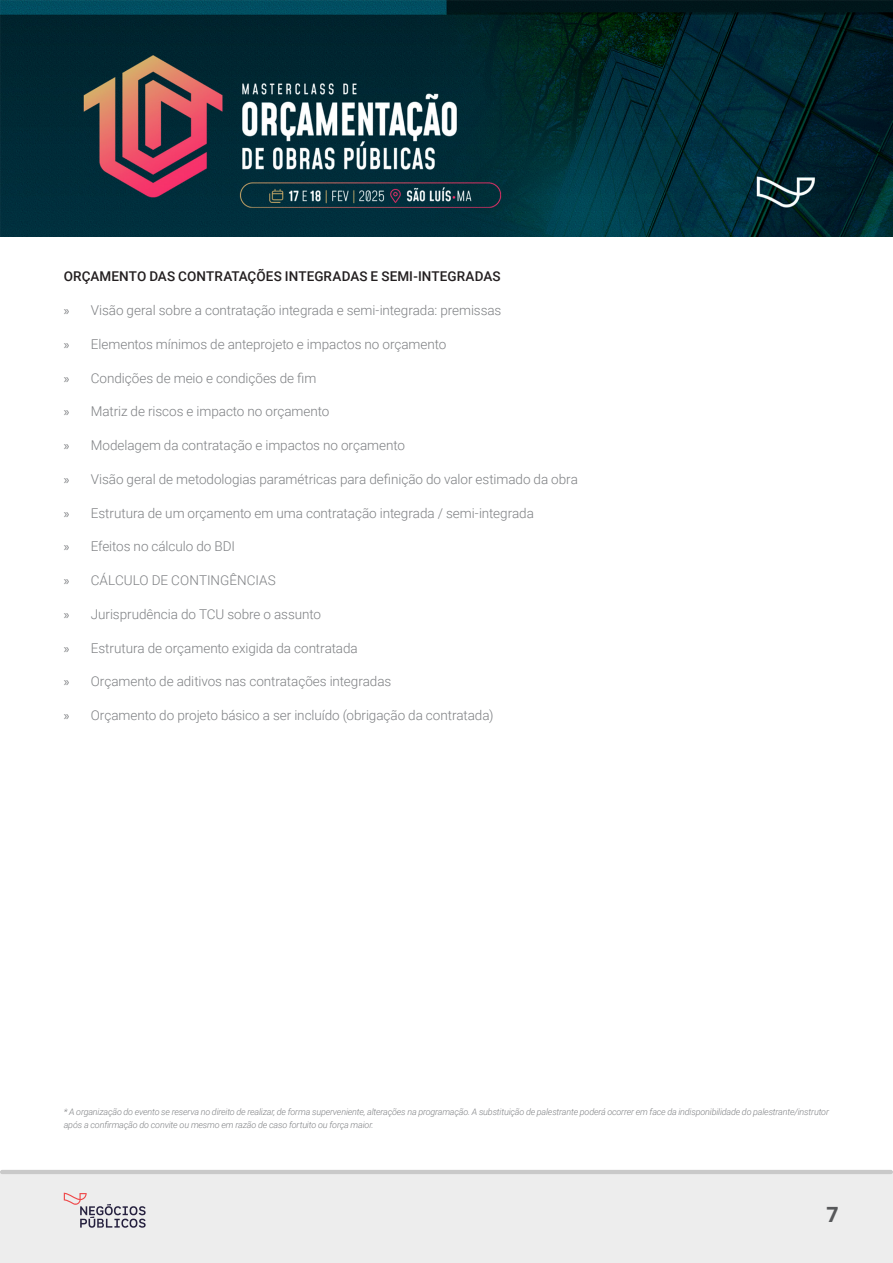
<style>
.page{position:relative;width:893px;height:1263px;background:#fff}
.page>*{position:absolute;margin:0;border:0;box-sizing:border-box;transform-origin:0 0}
.t1{font:700 21px "Open Sans";color:#57585a}
.t2{font:300 13.5px "Roboto";letter-spacing:-.005em;color:#7e8083}
.corpo{font:500 13.5px "Roboto";letter-spacing:.005em;color:#231f20}
.corpo-2{font:italic 300 9px/13.5px "Roboto";letter-spacing:-.02em;color:#808285}
.s1{font-family:"Myriad Pro";font-weight:400}
</style>
<div class="page">
<img style="left:0;top:0;width:893px;height:237px">
<div style="left:0;top:1174px;width:893px;height:89px;background:#ededed"></div>
<hr style="left:0;top:1170px;width:893px;height:4px;background:#c9c9c9;border-radius:2px">
<svg style="left:64px;top:1193px;width:82px;height:35px"></svg>
<p class="corpo" style="left:64px;top:267px;width:438px">ORÇAMENTO DAS CONTRATAÇÕES INTEGRADAS E SEMI-INTEGRADAS</p>
<p class="t2" style="left:64px;top:301px;width:439px"><span class="s1">»</span> Visão geral sobre a contratação integrada e semi-integrada: premissas</p>
<p class="t2" style="left:64px;top:334px;width:384px"><span class="s1">»</span> Elementos mínimos de anteprojeto e impactos no orçamento</p>
<p class="t2" style="left:64px;top:368px;width:254px"><span class="s1">»</span> Condições de meio e condições de fim</p>
<p class="t2" style="left:64px;top:402px;width:267px"><span class="s1">»</span> Matriz de riscos e impacto no orçamento</p>
<p class="t2" style="left:64px;top:436px;width:343px"><span class="s1">»</span> Modelagem da contratação e impactos no orçamento</p>
<p class="t2" style="left:64px;top:469px;width:516px"><span class="s1">»</span> Visão geral de metodologias paramétricas para definição do valor estimado da obra</p>
<p class="t2" style="left:64px;top:503px;width:472px"><span class="s1">»</span> Estrutura de um orçamento em uma contratação integrada / semi-integrada</p>
<p class="t2" style="left:64px;top:537px;width:173px"><span class="s1">»</span> Efeitos no cálculo do BDI</p>
<p class="t2" style="left:64px;top:571px;width:213px"><span class="s1">»</span> CÁLCULO DE CONTINGÊNCIAS</p>
<p class="t2" style="left:64px;top:604px;width:259px"><span class="s1">»</span> Jurisprudência do TCU sobre o assunto</p>
<p class="t2" style="left:64px;top:638px;width:295px"><span class="s1">»</span> Estrutura de orçamento exigida da contratada</p>
<p class="t2" style="left:64px;top:672px;width:329px"><span class="s1">»</span> Orçamento de aditivos nas contratações integradas</p>
<p class="t2" style="left:64px;top:706px;width:431px"><span class="s1">»</span> Orçamento do projeto básico a ser incluído (obrigação da contratada)</p>
<p class="corpo-2" style="left:64px;top:1104px;width:767px">* A organização do evento se reserva no direito de realizar, de forma superveniente, alterações na programação. A substituição de palestrante poderá ocorrer em face da indisponibilidade do palestrante/instrutor após a confirmação do convite ou mesmo em razão de caso fortuito ou força maior.</p>
<h1 class="t1" style="left:826px;top:1199px;width:13px">7</h1>
</div>
